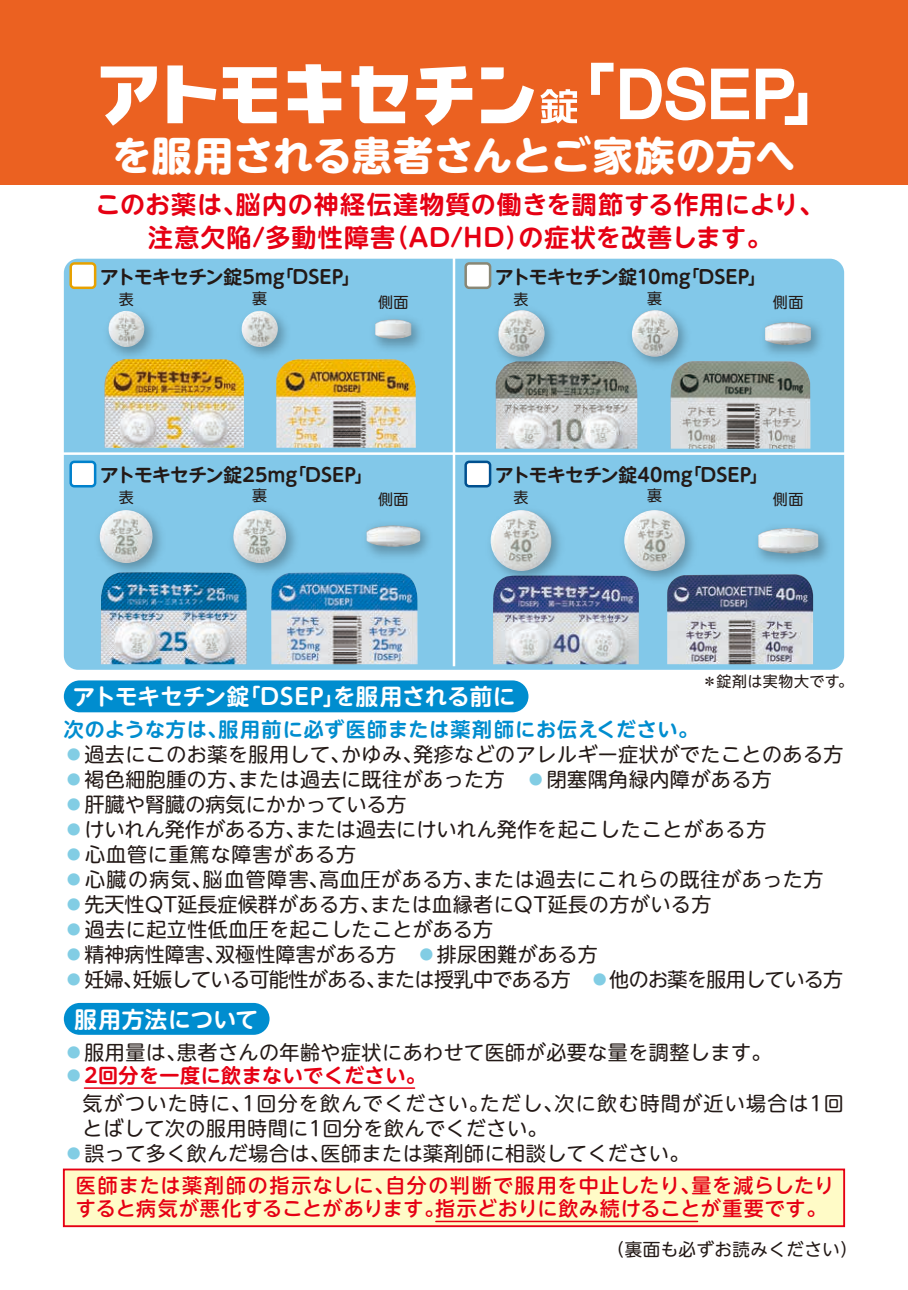
<style>
.page{position:relative;width:908px;height:1290px;background:#fff}
.page>*{position:absolute;margin:0;border:0;box-sizing:border-box;transform-origin:0 0}
.t1{font:700 40px "UD Shin M Go Pro";color:#fff}
.t2{font:700 25px/32.5px "UD Shin M Go Pro De";letter-spacing:.035em;color:#e60013;text-align:center}
.t3{font:700 22.5px "UD Shin M Go Pro De";letter-spacing:.01em;color:#fff}
.t4{font:20px "UD Shin M Go Pro";letter-spacing:.025em;color:#231916}
.t5{font:20px "UD Shin M Go Pro";letter-spacing:.005em;color:#231916}
.t6{font:500 20px/23.8px "UD Shin M Go Pro";letter-spacing:.045em;color:#e60013}
.t7{font:20px/25px "UD Shin M Go Pro";letter-spacing:.065em;color:#231916}
.t8{font:20px "UD Shin M Go Pro";letter-spacing:-.03em;color:#231916}
.t9{font:700 20px "UD Shin M Go Pro De";letter-spacing:.04em;color:#008dcf}
.t10{font:700 20px "UD Shin M Go Pro De";letter-spacing:.025em;color:#e60013}
.t11{font:20px "UD Shin M Go Pro";letter-spacing:.045em;color:#231916}
.t12{font:700 18.75px "UD Shin M Go Pro De";letter-spacing:-.015em;color:#231916}
.t13{font:17.5px "UD Shin M Go Pro";letter-spacing:.025em;color:#231916}
.t14{font:15px "UD Shin M Go Pro";letter-spacing:.04em;color:#231916}
.t15{font:15px "UD Shin M Go Pro";letter-spacing:.02em;color:#231916}
.s1{color:#82cde4}
.s2{font-family:"UD Shin M Go Pro";font-weight:400;color:#82cde4}
</style>
<div class="page">
<div style="left:0;top:0;width:907px;height:184px;background:#eb6121"></div>
<div style="left:64px;top:259px;width:779px;height:411px;background:#82c8e9;border-radius:14px"></div>
<div style="left:64px;top:680px;width:464px;height:32px;background:#008dcf;border-radius:16px"></div>
<div style="left:64px;top:1003px;width:205px;height:32px;background:#008dcf;border-radius:16px"></div>
<div style="left:71px;top:263px;width:24px;height:25px;background:#fff;border-radius:4px"></div>
<div style="left:69px;top:262px;width:27px;height:27px;border:2px solid #e7a100;border-radius:4px"></div>
<div style="left:465px;top:263px;width:25px;height:25px;background:#fff;border-radius:4px"></div>
<div style="left:464px;top:262px;width:27px;height:27px;border:2px solid #898775;border-radius:4px"></div>
<hr style="left:452px;top:255px;width:3px;height:411px;background:#fff">
<div style="left:64px;top:1169px;width:779px;height:57px;background:#fffbc7"></div>
<div style="left:63px;top:1168px;width:781px;height:59px;border:2px solid #e60013"></div>
<div style="left:71px;top:462px;width:24px;height:24px;background:#fff;border-radius:4px"></div>
<div style="left:69px;top:461px;width:27px;height:26px;border:2px solid #0081cc;border-radius:4px"></div>
<div style="left:465px;top:462px;width:25px;height:24px;background:#fff;border-radius:4px"></div>
<div style="left:464px;top:461px;width:27px;height:26px;border:2px solid #00508f;border-radius:4px"></div>
<hr style="left:435px;top:1220px;width:262px;height:2px;background:#e60013">
<hr style="left:84px;top:1087px;width:330px;height:2px;background:#e60013">
<svg style="left:223px;top:67px;width:53px;height:56px"></svg>
<svg style="left:167px;top:65px;width:49px;height:58px"></svg>
<svg style="left:101px;top:66px;width:56px;height:60px"></svg>
<svg style="left:481px;top:85px;width:52px;height:38px"></svg>
<svg style="left:481px;top:67px;width:22px;height:12px"></svg>
<svg style="left:351px;top:66px;width:57px;height:57px"></svg>
<svg style="left:416px;top:66px;width:56px;height:60px"></svg>
<svg style="left:287px;top:64px;width:54px;height:59px"></svg>
<svg style="left:540px;top:89px;width:36px;height:34px"></svg>
<svg style="left:591px;top:63px;width:22px;height:32px"></svg>
<svg style="left:620px;top:67px;width:128px;height:53px"></svg>
<svg style="left:755px;top:69px;width:51px;height:56px"></svg>
<hr style="left:57px;top:452px;width:793px;height:3px;background:#fff">
<img style="left:101px;top:572px;width:145px;height:92px">
<img style="left:271px;top:572px;width:146px;height:92px">
<img style="left:495px;top:361px;width:142px;height:88px">
<img style="left:670px;top:361px;width:140px;height:88px">
<img style="left:104px;top:359px;width:141px;height:89px">
<img style="left:276px;top:359px;width:139px;height:89px">
<img style="left:493px;top:575px;width:146px;height:89px">
<img style="left:667px;top:574px;width:145px;height:90px">
<img style="left:104px;top:316px;width:61px;height:49px">
<img style="left:108px;top:311px;width:36px;height:36px">
<img style="left:232px;top:311px;width:67px;height:56px">
<img style="left:241px;top:311px;width:37px;height:36px;border-radius:18px">
<img style="left:375px;top:319px;width:36px;height:20px">
<img style="left:495px;top:318px;width:68px;height:57px">
<img style="left:498px;top:310px;width:46px;height:47px">
<img style="left:621px;top:317px;width:76px;height:58px">
<img style="left:631px;top:310px;width:46px;height:47px">
<img style="left:753px;top:321px;width:68px;height:42px">
<img style="left:764px;top:322px;width:46px;height:23px">
<img style="left:101px;top:518px;width:69px;height:64px">
<img style="left:99px;top:510px;width:53px;height:53px">
<img style="left:224px;top:509px;width:81px;height:73px">
<img style="left:232px;top:510px;width:54px;height:53px">
<img style="left:366px;top:525px;width:54px;height:22px">
<img style="left:493px;top:522px;width:77px;height:68px">
<img style="left:490px;top:510px;width:61px;height:61px">
<img style="left:614px;top:522px;width:88px;height:68px">
<img style="left:624px;top:510px;width:60px;height:61px">
<img style="left:757px;top:528px;width:61px;height:25px">
<h1 class="t1" style="left:112px;top:123px;width:684px">を服用される患者さんとご家族の方へ</h1>
<p class="t2" style="left:96px;top:187px;width:729px">このお薬は、脳内の神経伝達物質の働きを調節する作用により、注意欠陥/多動性障害（AD/HD）の症状を改善します。</p>
<p class="t12" style="left:100px;top:261px;width:253px">アトモキセチン錠5mg「DSEP」</p>
<p class="t12" style="left:495px;top:261px;width:264px">アトモキセチン錠10mg「DSEP」</p>
<p class="t14" style="left:119px;top:287px;width:16px">表</p>
<p class="t14" style="left:252px;top:286px;width:16px">裏</p>
<p class="t14" style="left:378px;top:290px;width:32px">側面</p>
<p class="t14" style="left:513px;top:287px;width:16px">表</p>
<p class="t14" style="left:647px;top:286px;width:16px">裏</p>
<p class="t14" style="left:772px;top:290px;width:32px">側面</p>
<p class="t12" style="left:100px;top:460px;width:265px">アトモキセチン錠25mg「DSEP」</p>
<p class="t12" style="left:495px;top:460px;width:266px">アトモキセチン錠40mg「DSEP」</p>
<p class="t14" style="left:119px;top:485px;width:16px">表</p>
<p class="t14" style="left:252px;top:483px;width:16px">裏</p>
<p class="t14" style="left:378px;top:487px;width:32px">側面</p>
<p class="t14" style="left:513px;top:485px;width:16px">表</p>
<p class="t14" style="left:647px;top:483px;width:16px">裏</p>
<p class="t14" style="left:772px;top:487px;width:32px">側面</p>
<p class="t3" style="left:73px;top:678px;width:444px">アトモキセチン錠「DSEP」を服用される前に</p>
<p class="t15" style="left:701px;top:669px;width:152px">＊錠剤は実物大です。</p>
<p class="t9" style="left:64px;top:713px;width:635px">次のような方は、服用前に必ず医師または薬剤師にお伝えください。</p>
<p class="t4" style="left:64px;top:738px;width:780px"><span class="s1">●</span>過去にこのお薬を服用して、かゆみ、発疹などのアレルギー症状がでたことのある方</p>
<p class="t4" style="left:64px;top:763px;width:709px"><span class="s1">●</span>褐色細胞腫の方、または過去に既往があった方　<span class="s1">●</span>閉塞隅角緑内障がある方</p>
<p class="t5" style="left:64px;top:788px;width:344px"><span class="s1">●</span>肝臓や腎臓の病気にかかっている方</p>
<p class="t5" style="left:64px;top:813px;width:703px"><span class="s1">●</span>けいれん発作がある方、または過去にけいれん発作を起こしたことがある方</p>
<p class="t11" style="left:64px;top:838px;width:294px"><span class="s1">●</span>心血管に重篤な障害がある方</p>
<p class="t4" style="left:64px;top:863px;width:781px"><span class="s1">●</span>心臓の病気、脳血管障害、高血圧がある方、または過去にこれらの既往があった方　</p>
<p class="t4" style="left:64px;top:888px;width:648px"><span class="s1">●</span>先天性QT延長症候群がある方、または血縁者にQT延長の方がいる方</p>
<p class="t4" style="left:64px;top:913px;width:430px"><span class="s1">●</span>過去に起立性低血圧を起こしたことがある方</p>
<p class="t5" style="left:64px;top:938px;width:535px"><span class="s1">●</span>精神病性障害、双極性障害がある方　<span class="s1">●</span>排尿困難がある方</p>
<p class="t8" style="left:64px;top:963px;width:780px"><span class="s1">●</span>妊婦、妊娠している可能性がある、または授乳中である方　<span class="s1">●</span>他のお薬を服用している方</p>
<p class="t3" style="left:75px;top:1001px;width:185px">服用方法について</p>
<p class="t4" style="left:64px;top:1036px;width:708px"><span class="s1">●</span>服用量は、患者さんの年齢や症状にあわせて医師が必要な量を調整します。</p>
<p class="t10" style="left:64px;top:1059px;width:363px"><span class="s2">●</span>2回分を一度に飲まないでください。</p>
<p class="t7" style="left:83px;top:1089px;width:762px">気がついた時に、1回分を飲んでください。ただし、次に飲む時間が近い場合は1回とばして次の服用時間に1回分を飲んでください。</p>
<p class="t4" style="left:64px;top:1137px;width:627px"><span class="s1">●</span>誤って多く飲んだ場合は、医師または薬剤師に相談してください。</p>
<p class="t6" style="left:76px;top:1172px;width:759px">医師または薬剤師の指示なしに、自分の判断で服用を中止したり、量を減らしたりすると病気が悪化することがあります。指示どおりに飲み続けることが重要です。</p>
<p class="t13" style="left:606px;top:1235px;width:252px">（裏面も必ずお読みください）</p>
</div>
